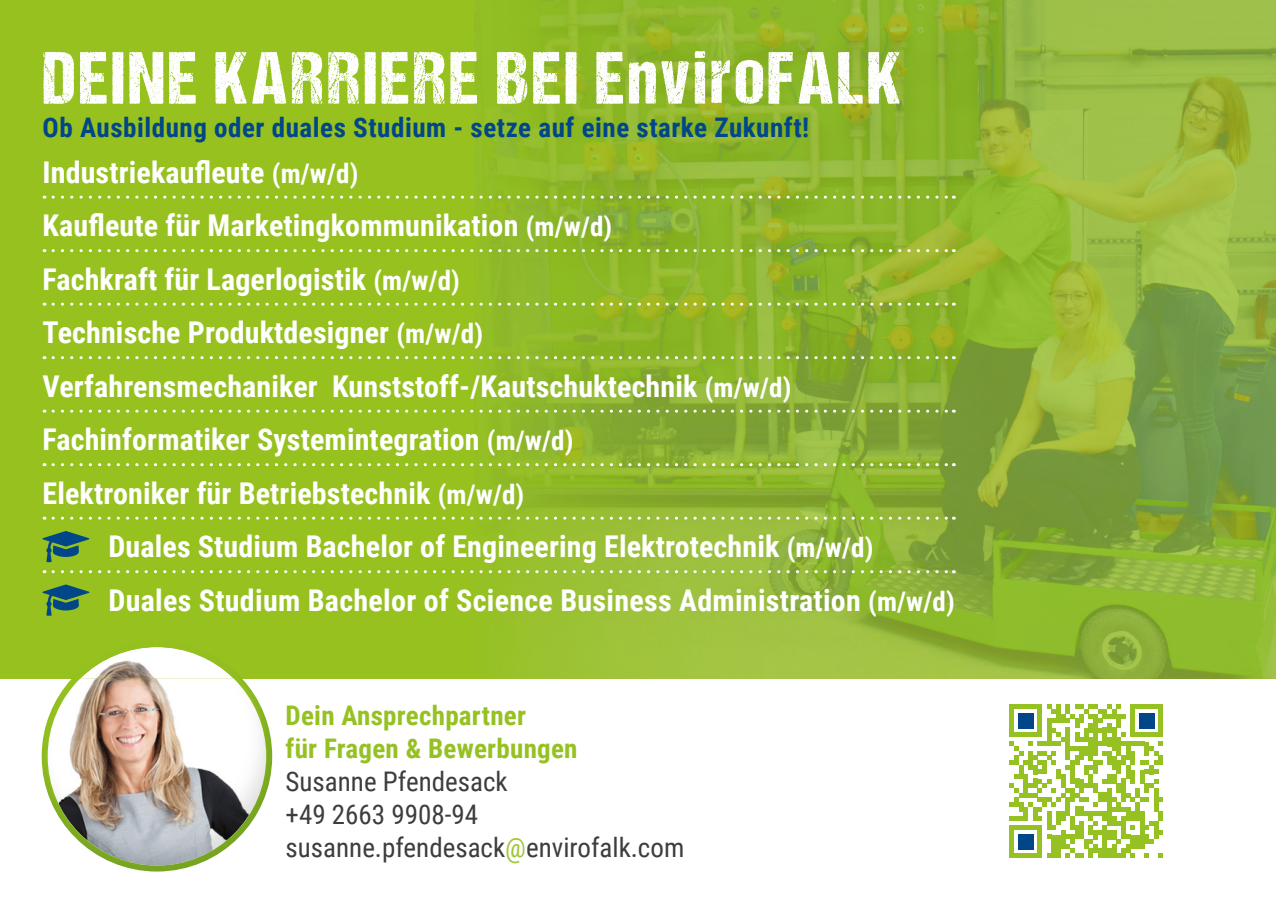
<style>
.page{position:relative;width:1276px;height:910px;background:#fff}
.page>*{position:absolute;margin:0;border:0;box-sizing:border-box;transform-origin:0 0}
.t1{font:74.4px "DCC Ash";letter-spacing:.05em;color:#fff}
.t2{font:700 30px/53.4px "Roboto Condensed";letter-spacing:.005em;color:#fff}
.t3{font:27px/33px "Roboto Condensed";color:#3d3d3c}
.t4{font:700 27px "Roboto Condensed";letter-spacing:.02em;color:#004688}
.t5{font:700 27px/33px "Roboto Condensed";letter-spacing:.01em;color:#96c122}
.s1{font-size:27px}
.s2{color:#a0c638}
</style>
<div class="page">
<div style="left:0;top:0;width:1276px;height:678px;background:#96c11f"></div>
<img style="left:480px;top:0;width:796px;height:678px">
<svg style="left:53px;top:196px;width:901px;height:3px"></svg>
<svg style="left:53px;top:249px;width:901px;height:3px"></svg>
<svg style="left:53px;top:303px;width:901px;height:3px"></svg>
<svg style="left:53px;top:356px;width:901px;height:3px"></svg>
<svg style="left:53px;top:410px;width:901px;height:3px"></svg>
<svg style="left:53px;top:463px;width:901px;height:3px"></svg>
<svg style="left:53px;top:517px;width:901px;height:3px"></svg>
<svg style="left:53px;top:570px;width:901px;height:3px"></svg>
<svg style="left:43px;top:531px;width:46px;height:31px"></svg>
<svg style="left:43px;top:584px;width:46px;height:32px"></svg>
<img style="left:42px;top:678px;width:230px;height:193px">
<img style="left:81px;top:647px;width:152px;height:31px">
<svg style="left:1009px;top:704px;width:154px;height:154px"></svg>
<div style="left:1018px;top:713px;width:15px;height:15px;background:#004688"></div>
<div style="left:1018px;top:834px;width:15px;height:15px;background:#004688"></div>
<div style="left:1139px;top:713px;width:15px;height:15px;background:#004688"></div>
<h1 class="t1" style="left:43px;top:38px;width:859px">DEINE KARRIERE BEI EnviroFALK</h1>
<p class="t4" style="left:43px;top:109px;width:768px">Ob Ausbildung oder duales Studium - setze auf eine starke Zukunft!</p>
<p class="t2" style="left:43px;top:144px;width:750px">Industriekaufleute <span class="s1">(m/w/d)<br></span>Kaufleute für Marketingkommunikation <span class="s1">(m/w/d)<br></span>Fachkraft für Lagerlogistik <span class="s1">(m/w/d)<br></span>Technische Produktdesigner <span class="s1">(m/w/d)<br></span>Verfahrensmechaniker Kunststoff-/Kautschuktechnik <span class="s1">(m/w/d)<br></span>Fachinformatiker Systemintegration <span class="s1">(m/w/d)<br></span>Elektroniker für Betriebstechnik <span class="s1">(m/w/d)</span></p>
<p class="t2" style="left:109px;top:519px;width:848px">Duales Studium Bachelor of Engineering Elektrotechnik <span class="s1">(m/w/d)<br></span>Duales Studium Bachelor of Science Business Administration <span class="s1">(m/w/d)</span></p>
<p class="t5" style="left:286px;top:698px;width:293px">Dein Ansprechpartner<br>für Fragen &amp; Bewerbungen</p>
<p class="t3" style="left:286px;top:764px;width:400px">Susanne Pfendesack<br>+49 2663 9908-94 susanne.pfendesack<span class="s2">@</span>envirofalk.com</p>
</div>
